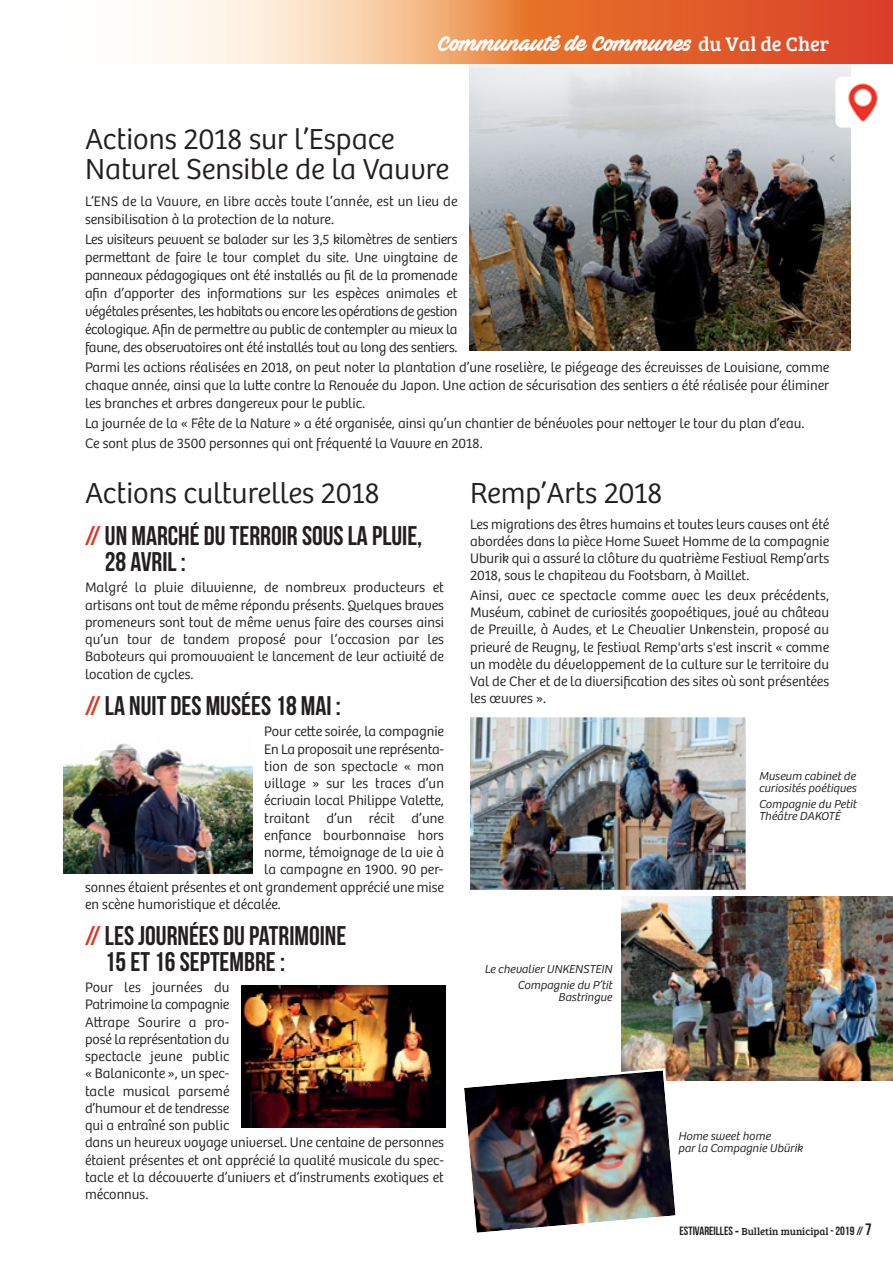
<style>
.page{position:relative;width:893px;height:1263px;background:#fff}
.page>*{position:absolute;margin:0;border:0;box-sizing:border-box;transform-origin:0 0}
.t1{font:300 30px/30px "Bree";color:#231f20}
.t2{font:27px/25.5px "Bebas Neue";color:#231f20}
.t3{font:21px "Ave Fedan PERSONALUSEONLY";color:#fff}
.t4{font:300 14.25px/17.2px "Bree";color:#231f20;text-align:justify}
.t5{font:italic 300 12px/12px "Bree";color:#231f20}
.t6{font:12px "Bebas Neue";color:#231f20}
.s1{font-family:"Bree Serif";font-size:20.25px}
.s2{color:#d9392a}
.s3{font-family:"Bree";font-weight:700}
.s4{font-family:"Bree Serif";font-size:10.5px}
.s5{font-size:16.5px}
</style>
<div class="page">
<img style="left:469px;top:64px;width:381px;height:286px">
<div style="left:835px;top:77px;width:44px;height:51px;background:#fff;border-radius:6px"></div>
<img style="left:848px;top:83px;width:30px;height:39px">
<img style="left:622px;top:897px;width:271px;height:183px">
<svg style="left:528px;top:0;width:365px;height:64px;background:#df5929"></svg>
<img style="left:163px;top:0;width:365px;height:68px">
<img style="left:63px;top:743px;width:189px;height:131px">
<img style="left:241px;top:985px;width:205px;height:142px">
<img style="left:471px;top:718px;width:274px;height:171px">
<div style="left:468px;top:715px;width:280px;height:177px;border:2px solid #fff"></div>
<img style="left:464px;top:1067px;width:215px;height:166px">
<h3 class="t3" style="left:438px;top:35px;width:392px">Communauté de Communes <span class="s1">du Val de Cher</span></h3>
<h1 class="t1" style="left:85px;top:128px;width:366px">Actions 2018 sur l’Espace<br>Naturel Sensible de la Vauvre</h1>
<p class="t4" style="left:85px;top:194px;width:374px;line-height:18px">L’ENS de la Vauvre, en libre accès toute l’année, est un lieu de sensibilisation à la protection de la nature.</p>
<p class="t4" style="left:85px;top:232px;width:374px;line-height:18px">Les visiteurs peuvent se balader sur les 3,5 kilomètres de sentiers permettant de faire le tour complet du site. Une vingtaine de panneaux pédagogiques ont été installés au fil de la promenade afin d’apporter des informations sur les espèces animales et végétales présentes, les habitats ou encore les opérations de gestion écologique. Afin de permettre au public de contempler au mieux la faune, des observatoires ont été installés tout au long des sentiers.</p>
<p class="t4" style="left:85px;top:360px;width:746px;line-height:18px">Parmi les actions réalisées en 2018, on peut noter la plantation d’une roselière, le piégeage des écrevisses de Louisiane, comme chaque année, ainsi que la lutte contre la Renouée du Japon. Une action de sécurisation des sentiers a été réalisée pour éliminer les branches et arbres dangereux pour le public.</p>
<p class="t4" style="left:85px;top:415px;width:721px;line-height:20.1px">La journée de la « Fête de la Nature » a été organisée, ainsi qu’un chantier de bénévoles pour nettoyer le tour du plan d’eau.<br>Ce sont plus de 3500 personnes qui ont fréquenté la Vauvre en 2018.</p>
<h1 class="t1" style="left:85px;top:481px;width:296px">Actions culturelles 2018</h1>
<h2 class="t2" style="left:105px;top:523px;width:319px;text-indent:-20px"><span class="s2">//</span> UN MARCHÉ DU TERROIR SOUS LA PLUIE,<br>28 AVRIL :</h2>
<p class="t4" style="left:85px;top:581px;width:361px">Malgré la pluie diluvienne, de nombreux producteurs et artisans ont tout de même répondu présents. Quelques braves promeneurs sont tout de même venus faire des courses ainsi qu’un tour de tandem proposé pour l’occasion par les Baboteurs qui promouvaient le lancement de leur activité de location de cycles.</p>
<h2 class="t2" style="left:85px;top:693px;width:257px"><span class="s2">//</span> LA NUIT DES MUSÉES 18 MAI :</h2>
<p class="t4" style="left:264px;top:725px;width:181px">Pour cette soirée, la compagnie</p>
<p class="t4" style="left:264px;top:742px;width:181px">En La proposait une représenta-</p>
<p class="t4" style="left:264px;top:759px;width:181px">tion de son spectacle « mon</p>
<p class="t4" style="left:264px;top:776px;width:181px">village » sur les traces d’un</p>
<p class="t4" style="left:264px;top:794px;width:181px">écrivain local Philippe Valette,</p>
<p class="t4" style="left:264px;top:811px;width:181px">traitant d’un récit d’une</p>
<p class="t4" style="left:264px;top:828px;width:181px">enfance bourbonnaise hors</p>
<p class="t4" style="left:264px;top:845px;width:181px">norme, témoignage de la vie à</p>
<p class="t4" style="left:264px;top:863px;width:181px">la campagne en 1900. 90 per-</p>
<p class="t4" style="left:85px;top:880px;width:361px">sonnes étaient présentes et ont grandement apprécié une mise</p>
<p class="t4" style="left:85px;top:897px;width:197px">en scène humoristique et décalée.</p>
<h2 class="t2" style="left:105px;top:923px;width:243px;text-indent:-20px"><span class="s2">//</span> LES JOURNÉES DU PATRIMOINE<br>15 ET 16 SEPTEMBRE :</h2>
<p class="t4" style="left:85px;top:980px;width:361px;text-align:left">Pour les journées du<br>Patrimoine la compagnie<br>Attrape Sourire a pro-<br>posé la représentation du<br>spectacle jeune public<br>« Balaniconte », un spec-<br>tacle musical parsemé<br>d’humour et de tendresse<br>qui a entraîné son public<br>dans un heureux voyage universel. Une centaine de personnes étaient présentes et ont apprécié la qualité musicale du spec&shy;tacle et la découverte d’univers et d’instruments exotiques et méconnus.</p>
<h1 class="t1" style="left:470px;top:481px;width:194px">Remp’Arts 2018</h1>
<p class="t4" style="left:470px;top:517px;width:361px">Les migrations des êtres humains et toutes leurs causes ont été abordées dans la pièce Home Sweet Homme de la compagnie Uburik qui a assuré la clôture du quatrième Festival Remp’arts 2018, sous le chapiteau du Footsbarn, à Maillet.</p>
<p class="t4" style="left:470px;top:588px;width:361px">Ainsi, avec ce spectacle comme avec les deux précédents, Muséum, cabinet de curiosités zoopoétiques, joué au château de Preuille, à Audes, et Le Chevalier Unkenstein, proposé au prieuré de Reugny, le festival Remp'arts s'est inscrit « comme un modèle du développement de la culture sur le territoire du Val de Cher et de la diversification des sites où sont présentées les œuvres ».</p>
<p class="t5" style="left:759px;top:771px;width:99px">Museum cabinet de curiosités poétiques</p>
<p class="t5" style="left:759px;top:799px;width:99px">Compagnie du Petit<br>Théâtre DAKOTÉ</p>
<p class="t5" style="left:484px;top:962px;width:129px;line-height:16.2px;text-align:right">Le chevalier UNKENSTEIN<br>Compagnie du P’tit</p>
<p class="t5" style="left:558px;top:992px;width:55px">Bastringue</p>
<p class="t5" style="left:678px;top:1131px;width:126px">Home sweet home<br>par la Compagnie Ubürik</p>
<p class="t6" style="left:679px;top:1224px;width:194px">ESTIVAREILLES <span class="s3">-</span> <span class="s4">Bulletin municipal</span> - 2019 // <span class="s5">7</span></p>
</div>
